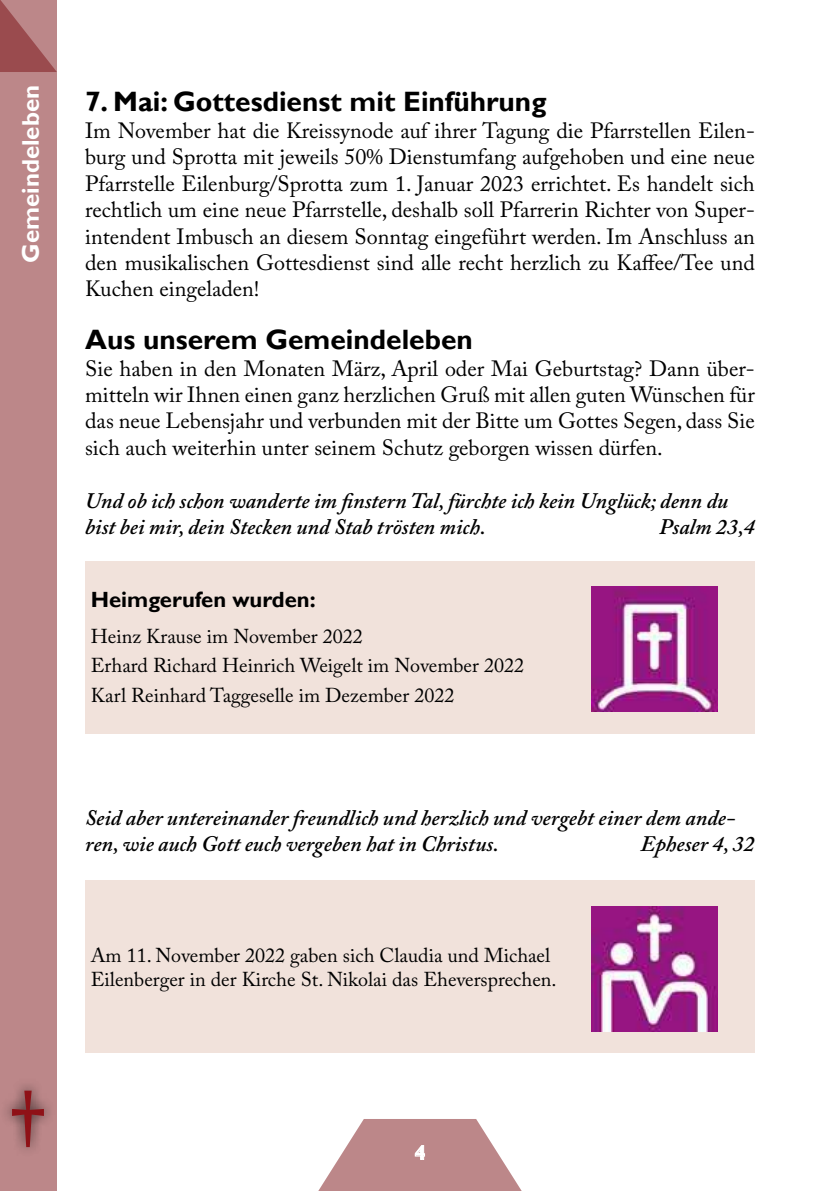
<style>
.page{position:relative;width:840px;height:1191px;background:#fff}
.page>*{position:absolute;margin:0;border:0;box-sizing:border-box;transform-origin:0 0}
.t1{font:96px "Nirmala UI";color:#8f1117}
.t2{font:700 28px "Gill Sans";color:#000}
.t3{font:700 24px "Gill Sans";color:#fff}
.t4{font:22px/26.4px "Adobe Caslon Pro";color:#000;text-align:justify}
.t5{font:italic 600 22px/26.4px "Adobe Caslon Pro";color:#000}
.t6{font:700 22px "Gill Sans";color:#000}
.t7{font:20px/29.6px "Adobe Caslon Pro";color:#000}
.t8{font:700 20px "Gill Sans";color:#fff}
</style>
<div class="page">
<div style="left:0;top:0;width:57px;height:1191px;background:#bc8789"></div>
<svg style="left:318px;top:1119px;width:204px;height:72px"></svg>
<div style="left:0;top:1078px;width:56px;height:80px;background:#000;opacity:.75"></div>
<div style="left:85px;top:561px;width:669px;height:172px;background:#f1e2db"></div>
<div style="left:85px;top:880px;width:669px;height:173px;background:#f1e2db"></div>
<img style="left:591px;top:586px;width:125px;height:126px">
<img style="left:591px;top:906px;width:125px;height:125px">
<p class="t3" style="left:16px;top:263px;width:179px;rotate:-90deg">Gemeindeleben</p>
<h1 class="t1" style="left:10px;top:1045px;width:37px">†</h1>
<p class="t2" style="left:85px;top:85px;width:462px">7. Mai: Gottesdienst mit Einführung</p>
<p class="t4" style="left:85px;top:117px;width:671px">Im November hat die Kreissynode auf ihrer Tagung die Pfarrstellen Eilen&shy;burg und Sprotta mit jeweils 50% Dienstumfang aufgehoben und eine neue Pfarrstelle Eilenburg/Sprotta zum 1. Januar 2023 errichtet. Es handelt sich rechtlich um eine neue Pfarrstelle, deshalb soll Pfarrerin Richter von Super&shy;intendent Imbusch an diesem Sonntag eingeführt werden. Im Anschluss an den musikalischen Gottesdienst sind alle recht herzlich zu Kaffee/Tee und Kuchen eingeladen!</p>
<p class="t2" style="left:85px;top:323px;width:389px">Aus unserem Gemeindeleben</p>
<p class="t4" style="left:85px;top:355px;width:670px">Sie haben in den Monaten März, April oder Mai Geburtstag? Dann über&shy;mitteln wir Ihnen einen ganz herzlichen Gruß mit allen guten Wünschen für das neue Lebensjahr und verbunden mit der Bitte um Gottes Segen, dass Sie sich auch weiterhin unter seinem Schutz geborgen wissen dürfen.</p>
<p class="t5" style="left:85px;top:487px;width:644px">Und ob ich schon wanderte im finstern Tal, fürchte ich kein Unglück; denn du bist bei mir, dein Stecken und Stab trösten mich.</p>
<p class="t5" style="left:658px;top:513px;width:97px">Psalm 23,4</p>
<p class="t6" style="left:91px;top:587px;width:226px">Heimgerufen wurden:</p>
<p class="t7" style="left:91px;top:621px;width:434px">Heinz Krause im November 2022<br>Erhard Richard Heinrich Weigelt im November 2022<br>Karl Reinhard Taggeselle im Dezember 2022</p>
<p class="t5" style="left:85px;top:803px;width:651px">Seid aber untereinander freundlich und herzlich und vergebt einer dem ande&shy;ren, wie auch Gott euch vergeben hat in Christus.</p>
<p class="t5" style="left:640px;top:830px;width:116px">Epheser 4, 32</p>
<p class="t7" style="left:91px;top:943px;width:467px;line-height:24px">Am 11. November 2022 gaben sich Claudia und Michael<br>Eilenberger in der Kirche St. Nikolai das Eheversprechen.</p>
<p class="t8" style="left:414px;top:1140px;width:13px">4</p>
</div>
